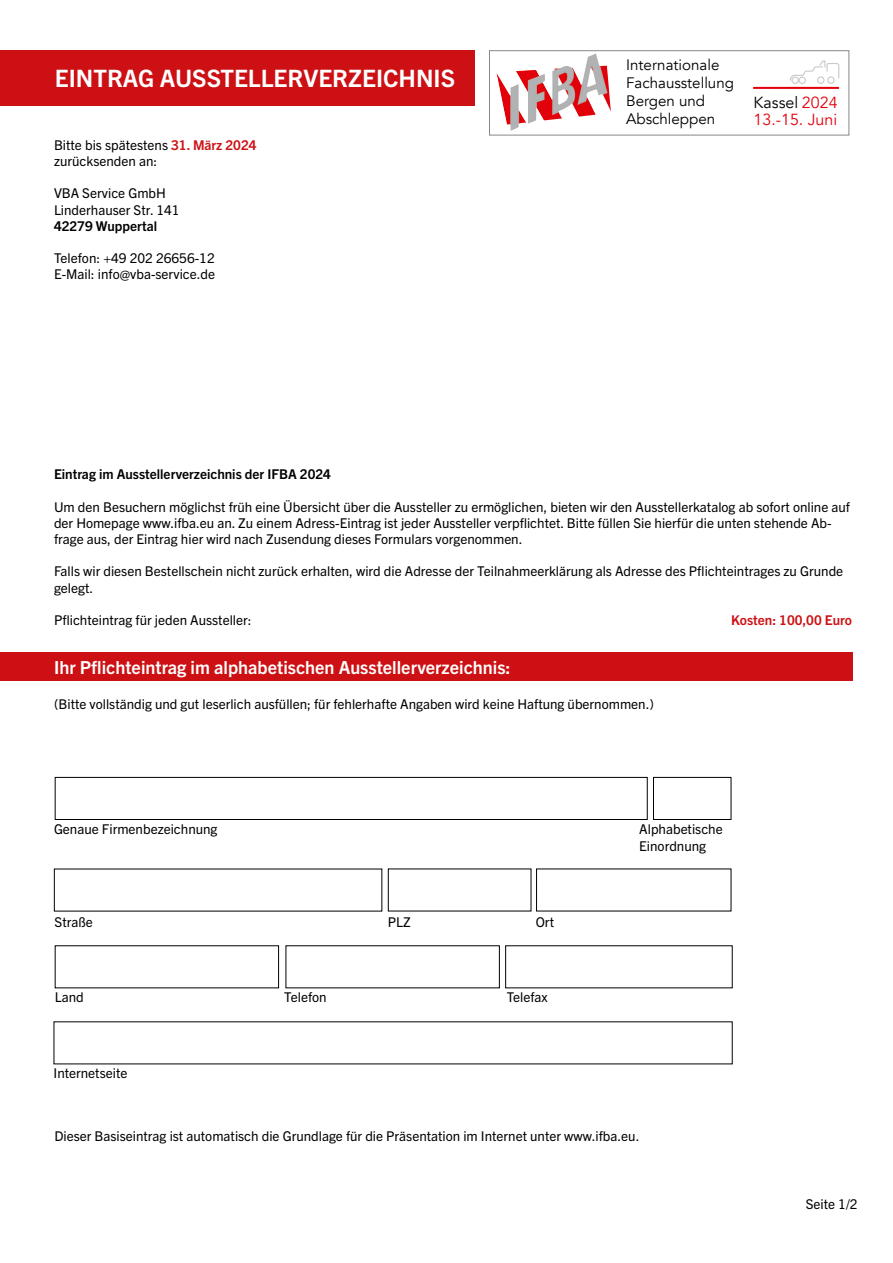
<style>
.page{position:relative;width:893px;height:1263px;background:#fff}
.page>*{position:absolute;margin:0;border:0;box-sizing:border-box;transform-origin:0 0}
.t1{font:700 24px "Trade Gothic Next LT Pro";color:#fff}
.t2{font:700 18px "Trade Gothic Next LT Pro";color:#fff}
.t3{font:16.05px/17px "Avenir";color:#e3000b}
.t4{font:15.15px/18.1px "Avenir";color:#000}
.t5{font:13.5px/16.2px "Trade Gothic Next LT Pro";color:#000}
.t6{font:700 13.5px "Trade Gothic Next LT Pro";color:#000}
.t7{font:700 13.5px "Trade Gothic Next LT Pro";color:#cd1114}
.s1{font-weight:700;color:#cd1114}
.s2{color:#000}
</style>
<div class="page">
<div style="left:0;top:50px;width:474px;height:56px;background:#cd1013"></div>
<div style="left:0;top:652px;width:852px;height:29px;background:#cd1013"></div>
<img style="left:516px;top:53px;width:95px;height:71px">
<svg style="left:753px;top:60px;width:87px;height:29px"></svg>
<div style="left:489px;top:50px;width:360px;height:86px;border:1px solid #868786"></div>
<div style="left:55px;top:777px;width:593px;height:43px;border:1px solid #000"></div>
<div style="left:653px;top:777px;width:78px;height:43px;border:1px solid #000"></div>
<h1 class="t1" style="left:55px;top:62px;width:402px">EINTRAG AUSSTELLERVERZEICHNIS</h1>
<p class="t5" style="left:54px;top:136px;width:204px">Bitte bis spätestens <span class="s1">31. März 2024 </span>zurücksenden an:</p>
<p class="t5" style="left:54px;top:184px;width:127px">VBA Service GmbH<br>Linderhauser Str. 141</p>
<p class="t6" style="left:54px;top:216px;width:105px">42279 Wuppertal</p>
<p class="t5" style="left:54px;top:249px;width:163px">Telefon: +49 202 26656-12<br>E-Mail: info@vba-service.de</p>
<p class="t4" style="left:626px;top:56px;width:109px">Internationale<br>Fachausstellung<br>Bergen und<br>Abschleppen</p>
<p class="t3" style="left:753px;top:95px;width:86px"><span class="s2">Kassel</span> 2024<br>13.-15. Juni</p>
<p class="t6" style="left:54px;top:465px;width:278px">Eintrag im Ausstellerverzeichnis der IFBA 2024</p>
<p class="t5" style="left:54px;top:498px;width:797px">Um den Besuchern möglichst früh eine Übersicht über die Aussteller zu ermöglichen, bieten wir den Ausstellerkatalog ab sofort online auf der Homepage www.ifba.eu an. Zu einem Adress-Eintrag ist jeder Aussteller verpflichtet. Bitte füllen Sie hierfür die unten stehende Ab&shy;frage aus, der Eintrag hier wird nach Zusendung dieses Formulars vorgenommen.</p>
<p class="t5" style="left:54px;top:563px;width:791px">Falls wir diesen Bestellschein nicht zurück erhalten, wird die Adresse der Teilnahmeerklärung als Adresse des Pflichteintrages zu Grunde gelegt.</p>
<p class="t5" style="left:54px;top:611px;width:199px">Pflichteintrag für jeden Aussteller:</p>
<p class="t7" style="left:731px;top:611px;width:123px">Kosten: 100,00 Euro</p>
<h2 class="t2" style="left:54px;top:655px;width:458px">Ihr Pflichteintrag im alphabetischen Ausstellerverzeichnis:</h2>
<p class="t5" style="left:54px;top:695px;width:601px">(Bitte vollständig und gut leserlich ausfüllen; für fehlerhafte Angaben wird keine Haftung übernommen.)</p>
<p class="t5" style="left:54px;top:820px;width:165px">Genaue Firmenbezeichnung</p>
<p class="t5" style="left:639px;top:820px;width:85px">Alphabetische<br>Einordnung</p>
<p class="t5" style="left:54px;top:913px;width:40px">Straße</p>
<p class="t5" style="left:388px;top:913px;width:24px">PLZ</p>
<p class="t5" style="left:536px;top:913px;width:20px">Ort</p>
<p class="t5" style="left:55px;top:988px;width:30px">Land</p>
<p class="t5" style="left:284px;top:988px;width:44px">Telefon</p>
<p class="t5" style="left:507px;top:988px;width:43px">Telefax</p>
<p class="t5" style="left:54px;top:1064px;width:75px">Internetseite</p>
<p class="t5" style="left:54px;top:1127px;width:587px">Dieser Basiseintrag ist automatisch die Grundlage für die Präsentation im Internet unter www.ifba.eu.</p>
<p class="t5" style="left:806px;top:1195px;width:53px">Seite 1/2</p>
</div>
